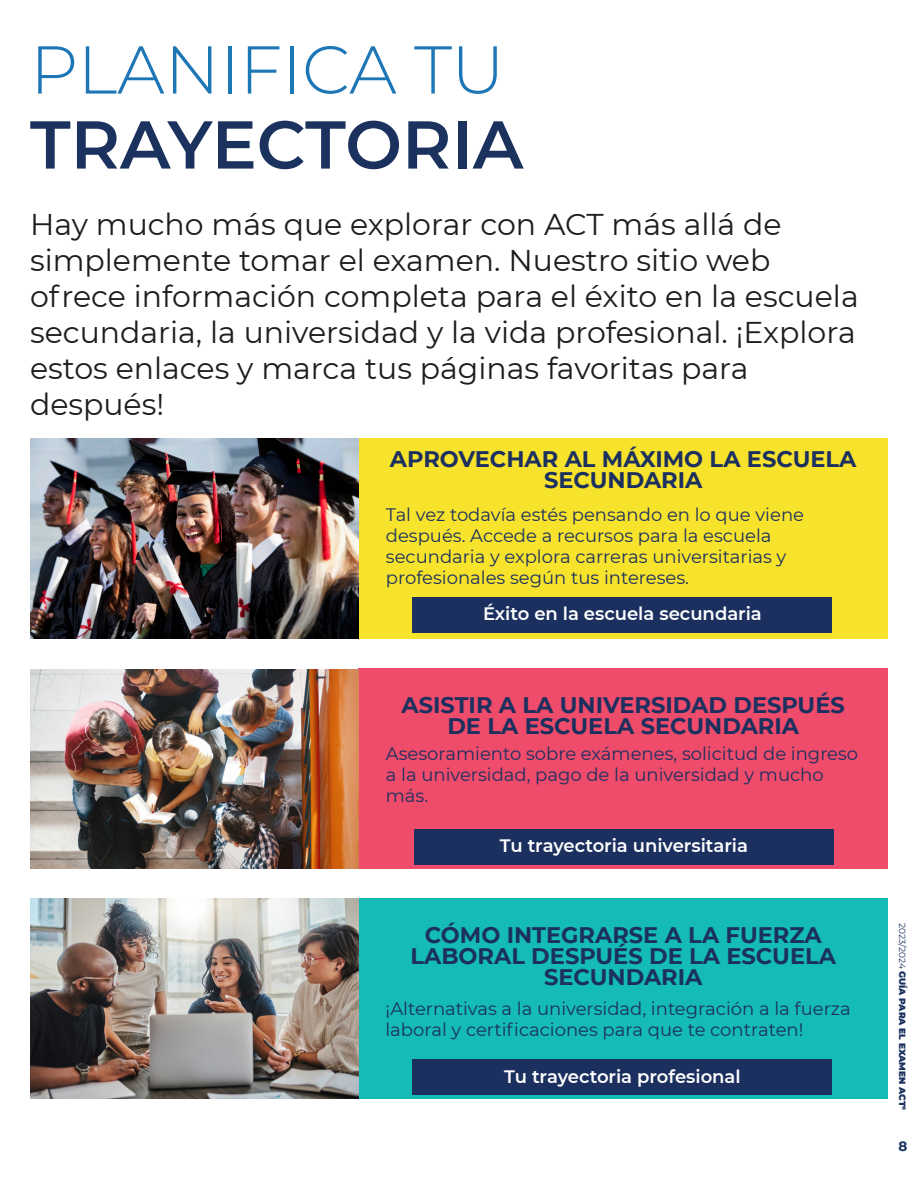
<style>
.page{position:relative;width:918px;height:1188px;background:#fff}
.page>*{position:absolute;margin:0;border:0;box-sizing:border-box;transform-origin:0 0}
.t1{font:300 67.5px/75px "Montserrat";color:#1d76b6}
.t2{font:30px/36px "Montserrat";color:#1c1d1c}
.t3{font:700 22.5px/21px "Montserrat";color:#1c305f;text-align:center}
.t4{font:18px/21px "Montserrat";color:#1c305f}
.t5{font:600 18px "Montserrat";color:#fff}
.t6{font:700 13.5px "Montserrat";color:#1b325f}
.t7{font:900 9px "Montserrat";color:#1b325f}
.t8{font:9px "Montserrat";color:#1b325f}
.s1{font-weight:600;color:#1b325f}
.s2{font-weight:400}
</style>
<div class="page">
<div style="left:358px;top:439px;width:530px;height:200px;background:#f7e22c"></div>
<div style="left:412px;top:597px;width:420px;height:35px;background:#1c305f"></div>
<div style="left:358px;top:669px;width:530px;height:200px;background:#ef4b6a"></div>
<div style="left:358px;top:899px;width:530px;height:200px;background:#15bbb5"></div>
<div style="left:414px;top:830px;width:420px;height:35px;background:#1c305f"></div>
<div style="left:412px;top:1060px;width:420px;height:35px;background:#1c305f"></div>
<img style="left:30px;top:899px;width:329px;height:200px">
<img style="left:30px;top:439px;width:328px;height:200px">
<img style="left:30px;top:670px;width:328px;height:199px">
<h2 class="t1" style="left:30px;top:30px;width:495px">PLANIFICA TU<br><span class="s1">TRAYECTORIA</span></h2>
<p class="t2" style="left:30px;top:205px;width:830px">Hay mucho más que explorar con ACT más allá de simplemente tomar el examen. Nuestro sitio web ofrece información completa para el éxito en la escuela secundaria, la universidad y la vida profesional. ¡Explora estos enlaces y marca tus páginas favoritas para después!</p>
<h3 class="t3" style="left:390px;top:448px;width:468px">APROVECHAR AL MÁXIMO LA ESCUELA<br>SECUNDARIA</h3>
<p class="t4" style="left:386px;top:503px;width:420px">Tal vez todavía estés pensando en lo que viene después. Accede a recursos para la escuela secundaria y explora carreras universitarias y profesionales según tus intereses.</p>
<p class="t5" style="left:483px;top:601px;width:280px">Éxito en la escuela secundaria</p>
<h3 class="t3" style="left:402px;top:693px;width:445px">ASISTIR A LA UNIVERSIDAD DESPUÉS<br>DE LA ESCUELA SECUNDARIA</h3>
<p class="t4" style="left:386px;top:742px;width:474px">Asesoramiento sobre exámenes, solicitud de ingreso a la universidad, pago de la universidad y mucho más.</p>
<p class="t5" style="left:500px;top:833px;width:250px">Tu trayectoria universitaria</p>
<h3 class="t3" style="left:410px;top:923px;width:427px">CÓMO INTEGRARSE A LA FUERZA<br>LABORAL DESPUÉS DE LA ESCUELA<br>SECUNDARIA</h3>
<p class="t4" style="left:385px;top:997px;width:467px">¡Alternativas a la universidad, integración a la fuerza laboral y certificaciones para que te contraten!</p>
<p class="t5" style="left:504px;top:1064px;width:238px">Tu trayectoria profesional</p>
<p class="t7" style="left:909px;top:922px;width:189px;rotate:90deg"><span class="s2">2023/202</span> GUÍA PARA EL EXAMEN ACT<sup>®</sup></p>
<p class="t8" style="left:909px;top:963px;width:7px;rotate:90deg">4</p>
<p class="t6" style="left:899px;top:1136px;width:10px">8</p>
</div>
